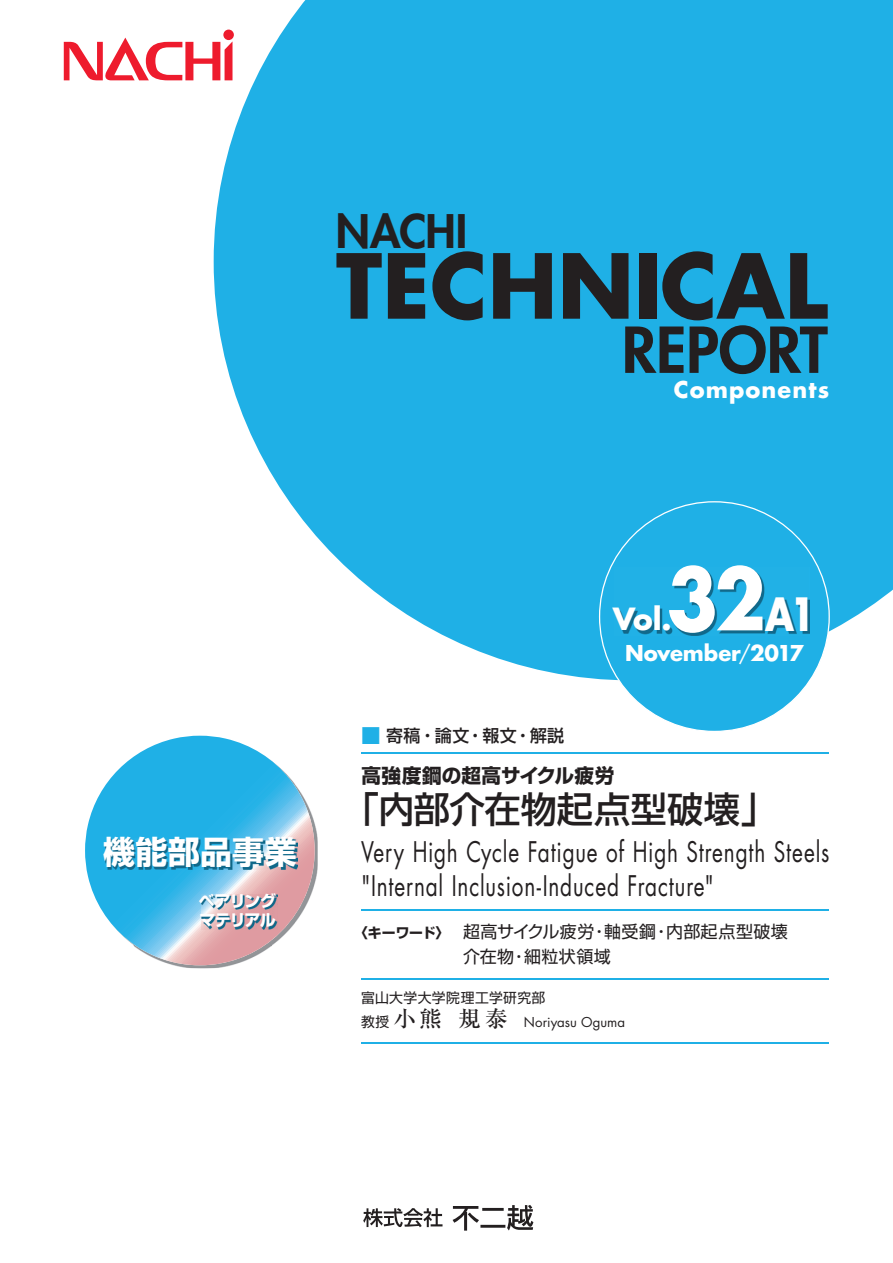
<style>
.page{position:relative;width:893px;height:1263px;background:#fff}
.page>*{position:absolute;margin:0;border:0;box-sizing:border-box;transform-origin:0 0}
.t1{font:700 87px "Futura";color:#231f20}
.t2{font:700 82.95px "Futura";color:#fff;scale:.91 1}
.t3{font:800 61.5px "Futura";color:#231f20}
.t4{font:800 45px "Futura";letter-spacing:-.01em;color:#231f20}
.t5{font:500 36.15px "Shin Go Pro";color:#231f20}
.t6{font:700 31.95px "Shin Go Pro";letter-spacing:.015em;color:#fff}
.t7{font:700 29.7px "Futura";color:#fff}
.t8{font:27.6px/34px "Futura";letter-spacing:.04em;color:#231f20;scale:.75 1}
.t9{font:700 22.5px "Futura";letter-spacing:.05em;color:#fff}
.t10{font:700 21.3px "Futura";letter-spacing:-.005em;color:#fff}
.t11{font:700 19.65px "Shin Go Pro";letter-spacing:.01em;color:#231f20}
.t12{font:16.95px/25.5px "Shin Go Pro";letter-spacing:.02em;color:#231f20}
.t13{font:500 16.95px "Shin Go Pro";letter-spacing:.025em;color:#231f20}
.t14{font:700 15.9px/19.2px "Shin Go Pro";letter-spacing:-.06em;color:#fff}
.t15{font:13.8px "Shin Go Pro";letter-spacing:.03em;color:#231f20}
.t16{font:13.35px "Futura";color:#231f20}
.s1{font-size:44.7px}
.s2{font-size:19.5px;color:#1fb0e6}
.s3{font-weight:400}
.s4{font-weight:700;font-size:13.8px}
.s5{font-family:"Shin Go Pro";font-size:13.8px}
.s6{font-family:"Ryumin Pro";font-weight:500;font-size:22.35px}
</style>
<div class="page">
<svg style="left:64px;top:38px;width:150px;height:42px"></svg>
<svg style="left:453px;top:1206px;width:26px;height:24px"></svg>
<hr style="left:482px;top:1208px;width:22px;height:3px;background:#231f20">
<hr style="left:480px;top:1225px;width:25px;height:3px;background:#231f20">
<svg style="left:507px;top:1205px;width:26px;height:25px"></svg>
<svg style="left:363px;top:1208px;width:79px;height:19px"></svg>
<svg style="left:214px;top:0;width:679px;height:679px;background:#38b8e8"></svg>
<img style="left:315px;top:825px;width:3px;height:57px">
<img style="left:173px;top:965px;width:59px;height:3px">
<svg style="left:85px;top:736px;width:230px;height:229px"></svg>
<svg style="left:599px;top:501px;width:231px;height:230px;background:#41bbe9"></svg>
<hr style="left:361px;top:1042px;width:468px;height:1px;background:#1fb0e6">
<img style="left:105px;top:838px;width:193px;height:31px">
<img style="left:201px;top:895px;width:77px;height:34px">
<img style="left:614px;top:567px;width:195px;height:68px">
<hr style="left:361px;top:752px;width:468px;height:1px;background:#1fb0e6">
<hr style="left:361px;top:909px;width:468px;height:1px;background:#1fb0e6">
<hr style="left:361px;top:978px;width:468px;height:1px;background:#1fb0e6">
<h3 class="t4" style="left:336px;top:203px;width:133px">NACHI</h3>
<h1 class="t1" style="left:336px;top:226px;width:493px">TECHNICAL</h1>
<h3 class="t3" style="left:622px;top:311px;width:207px">REPORT</h3>
<p class="t9" style="left:674px;top:374px;width:157px">Components</p>
<p class="t6" style="left:103px;top:827px;width:195px">機能部品事業</p>
<p class="t14" style="left:199px;top:890px;width:79px">ベアリングマテリアル</p>
<h2 class="t2" style="left:667px;top:542px;width:165px">32<span class="s1">A1</span></h2>
<p class="t7" style="left:613px;top:599px;width:60px">Vol.</p>
<p class="t13" style="left:361px;top:722px;width:205px"><span class="s2">■</span> 寄稿・論文・報文・解説</p>
<p class="t10" style="left:625px;top:638px;width:181px">November<span class="s3">/</span>2017</p>
<p class="t11" style="left:361px;top:760px;width:254px">高強度鋼の超高サイクル疲労</p>
<h3 class="t5" style="left:343px;top:779px;width:436px">「内部介在物起点型破壊」</h3>
<p class="t8" style="left:361px;top:834px;width:626px">Very High Cycle Fatigue of High Strength Steels "Internal Inclusion-Induced Fracture"</p>
<p class="t12" style="left:463px;top:916px;width:326px;text-indent:-109px"><span class="s4">〈キーワード〉</span> 超高サイクル疲労・軸受鋼・内部起点型破壊介在物・細粒状領域</p>
<p class="t15" style="left:361px;top:986px;width:186px">富山大学大学院理工学研究部</p>
<p class="t16" style="left:361px;top:1013px;width:266px"><span class="s5">教授</span><span class="s6">小熊 規泰</span> Noriyasu Oguma</p>
</div>
